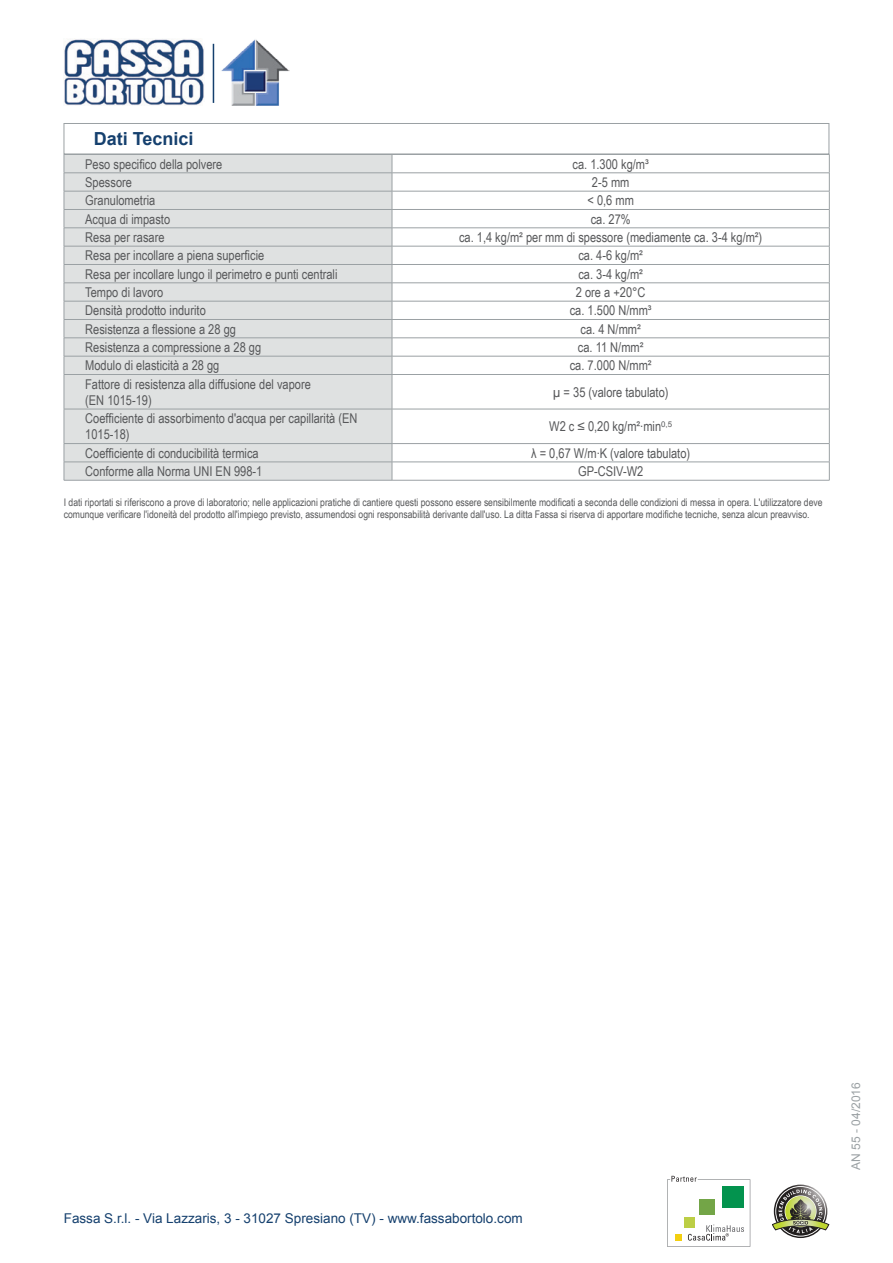
<style>
.page{position:relative;width:893px;height:1263px;background:#fff}
.page>*{position:absolute;margin:0;border:0;box-sizing:border-box;transform-origin:0 0}
.cella_layout{font:700 18px "Arial";color:#15406e}
.cella_layout-2{font:13.5px/16.2px "Arial Narrow";color:#57585a}
.t1{font:13.5px "Arial";color:#15406e}
.t2{font:12px "Arial";color:#9ba1a4}
.cella_layout-3{font:10.5px/12.6px "Arial Narrow";color:#57585a}
</style>
<div class="page">
<svg style="left:667px;top:1176px;width:83px;height:71px"></svg>
<svg style="left:772px;top:1186px;width:57px;height:50px"></svg>
<img style="left:64px;top:38px;width:140px;height:67px">
<hr style="left:213px;top:44px;width:1px;height:59px;background:#15406e">
<img style="left:221px;top:39px;width:68px;height:67px">
<div style="left:64px;top:123px;width:765px;height:31px;border:1px solid #9ba1a4"></div>
<div style="left:65px;top:155px;width:327px;height:325px;background:#dfe1e1"></div>
<hr style="left:64px;top:154px;width:328px;height:1px;background:#9ba1a4">
<hr style="left:392px;top:154px;width:437px;height:1px;background:#9ba1a4">
<hr style="left:64px;top:173px;width:328px;height:1px;background:#9ba1a4">
<hr style="left:392px;top:173px;width:437px;height:1px;background:#9ba1a4">
<hr style="left:64px;top:191px;width:328px;height:1px;background:#9ba1a4">
<hr style="left:392px;top:191px;width:437px;height:1px;background:#9ba1a4">
<hr style="left:64px;top:209px;width:328px;height:1px;background:#9ba1a4">
<hr style="left:392px;top:209px;width:437px;height:1px;background:#9ba1a4">
<hr style="left:64px;top:228px;width:328px;height:1px;background:#9ba1a4">
<hr style="left:392px;top:228px;width:437px;height:1px;background:#9ba1a4">
<hr style="left:64px;top:246px;width:328px;height:1px;background:#9ba1a4">
<hr style="left:392px;top:246px;width:437px;height:1px;background:#9ba1a4">
<hr style="left:64px;top:264px;width:328px;height:1px;background:#9ba1a4">
<hr style="left:392px;top:264px;width:437px;height:1px;background:#9ba1a4">
<hr style="left:64px;top:283px;width:328px;height:1px;background:#9ba1a4">
<hr style="left:392px;top:283px;width:437px;height:1px;background:#9ba1a4">
<hr style="left:64px;top:301px;width:328px;height:1px;background:#9ba1a4">
<hr style="left:392px;top:301px;width:437px;height:1px;background:#9ba1a4">
<hr style="left:64px;top:319px;width:328px;height:1px;background:#9ba1a4">
<hr style="left:392px;top:319px;width:437px;height:1px;background:#9ba1a4">
<hr style="left:64px;top:338px;width:328px;height:1px;background:#9ba1a4">
<hr style="left:392px;top:338px;width:437px;height:1px;background:#9ba1a4">
<hr style="left:64px;top:356px;width:328px;height:1px;background:#9ba1a4">
<svg style="left:64px;top:155px;width:1px;height:219px"></svg>
<hr style="left:392px;top:356px;width:437px;height:1px;background:#9ba1a4">
<svg style="left:392px;top:155px;width:1px;height:219px"></svg>
<svg style="left:829px;top:155px;width:1px;height:219px"></svg>
<hr style="left:64px;top:374px;width:328px;height:1px;background:#9ba1a4">
<hr style="left:64px;top:375px;width:1px;height:34px;background:#9ba1a4">
<hr style="left:392px;top:374px;width:437px;height:1px;background:#9ba1a4">
<hr style="left:392px;top:375px;width:1px;height:34px;background:#9ba1a4">
<hr style="left:829px;top:375px;width:1px;height:34px;background:#9ba1a4">
<hr style="left:64px;top:409px;width:328px;height:1px;background:#9ba1a4">
<hr style="left:64px;top:409px;width:1px;height:34px;background:#9ba1a4">
<hr style="left:392px;top:409px;width:437px;height:1px;background:#9ba1a4">
<hr style="left:392px;top:409px;width:1px;height:34px;background:#9ba1a4">
<hr style="left:829px;top:409px;width:1px;height:34px;background:#9ba1a4">
<hr style="left:64px;top:443px;width:328px;height:1px;background:#9ba1a4">
<hr style="left:392px;top:443px;width:437px;height:1px;background:#9ba1a4">
<hr style="left:64px;top:462px;width:328px;height:1px;background:#9ba1a4">
<svg style="left:64px;top:444px;width:1px;height:36px"></svg>
<hr style="left:64px;top:480px;width:328px;height:1px;background:#9ba1a4">
<hr style="left:392px;top:462px;width:437px;height:1px;background:#9ba1a4">
<svg style="left:392px;top:444px;width:1px;height:36px"></svg>
<svg style="left:829px;top:444px;width:1px;height:36px"></svg>
<hr style="left:392px;top:480px;width:437px;height:1px;background:#9ba1a4">
<p class="cella_layout" style="left:94px;top:127px;width:101px">Dati Tecnici</p>
<p class="cella_layout-2" style="left:85px;top:155px;width:139px">Peso specifico della polvere</p>
<p class="cella_layout-2" style="left:572px;top:155px;width:78px">ca. 1.300 kg/m³</p>
<p class="cella_layout-2" style="left:85px;top:174px;width:48px">Spessore</p>
<p class="cella_layout-2" style="left:592px;top:174px;width:39px">2-5 mm</p>
<p class="cella_layout-2" style="left:85px;top:192px;width:72px">Granulometria</p>
<p class="cella_layout-2" style="left:587px;top:192px;width:48px">&lt; 0,6 mm</p>
<p class="cella_layout-2" style="left:85px;top:210px;width:86px">Acqua di impasto</p>
<p class="cella_layout-2" style="left:591px;top:210px;width:42px">ca. 27%</p>
<p class="cella_layout-2" style="left:85px;top:229px;width:81px">Resa per rasare</p>
<p class="cella_layout-2" style="left:459px;top:229px;width:305px">ca. 1,4 kg/m² per mm di spessore (mediamente ca. 3-4 kg/m²)</p>
<p class="cella_layout-2" style="left:85px;top:247px;width:181px">Resa per incollare a piena superficie</p>
<p class="cella_layout-2" style="left:578px;top:247px;width:66px">ca. 4-6 kg/m²</p>
<p class="cella_layout-2" style="left:85px;top:265px;width:254px">Resa per incollare lungo il perimetro e punti centrali</p>
<p class="cella_layout-2" style="left:578px;top:265px;width:66px">ca. 3-4 kg/m²</p>
<p class="cella_layout-2" style="left:85px;top:284px;width:80px">Tempo di lavoro</p>
<p class="cella_layout-2" style="left:576px;top:284px;width:71px">2 ore a +20°C</p>
<p class="cella_layout-2" style="left:85px;top:302px;width:122px">Densità prodotto indurito</p>
<p class="cella_layout-2" style="left:570px;top:302px;width:83px">ca. 1.500 N/mm³</p>
<p class="cella_layout-2" style="left:85px;top:320px;width:152px">Resistenza a flessione a 28 gg</p>
<p class="cella_layout-2" style="left:580px;top:320px;width:62px">ca. 4 N/mm²</p>
<p class="cella_layout-2" style="left:85px;top:339px;width:177px">Resistenza a compressione a 28 gg</p>
<p class="cella_layout-2" style="left:578px;top:339px;width:67px">ca. 11 N/mm²</p>
<p class="cella_layout-2" style="left:85px;top:357px;width:136px">Modulo di elasticità a 28 gg</p>
<p class="cella_layout-2" style="left:570px;top:357px;width:83px">ca. 7.000 N/mm²</p>
<p class="cella_layout-2" style="left:85px;top:375px;width:227px">Fattore di resistenza alla diffusione del vapore (EN 1015-19)</p>
<p class="cella_layout-2" style="left:553px;top:383px;width:117px">µ = 35 (valore tabulato)</p>
<p class="cella_layout-2" style="left:85px;top:410px;width:274px">Coefficiente di assorbimento d'acqua per capillarità (EN<br>1015-18)</p>
<p class="cella_layout-2" style="left:549px;top:418px;width:124px">W2 c ≤ 0,20 kg/m²∙min<sup>0,5</sup></p>
<p class="cella_layout-2" style="left:85px;top:444px;width:175px">Coefficiente di conducibilità termica</p>
<p class="cella_layout-2" style="left:531px;top:444px;width:161px">λ = 0,67 W/m∙K (valore tabulato)</p>
<p class="cella_layout-2" style="left:85px;top:463px;width:179px">Conforme alla Norma UNI EN 998-1</p>
<p class="cella_layout-2" style="left:578px;top:463px;width:67px">GP-CSIV-W2</p>
<p class="cella_layout-3" style="left:64px;top:495px;width:760px">I dati riportati si riferiscono a prove di laboratorio; nelle applicazioni pratiche di cantiere questi possono essere sensibilmente modificati a seconda delle condizioni di messa in opera. L'utilizzatore deve comunque verificare l'idoneità del prodotto all'impiego previsto, assumendosi ogni responsabilità derivante dall'uso. La ditta Fassa si riserva di apportare modifiche tecniche, senza alcun preavviso.</p>
<p class="t1" style="left:64px;top:1209px;width:460px">Fassa S.r.l. - Via Lazzaris, 3 - 31027 Spresiano (TV) - www.fassabortolo.com</p>
<p class="t2" style="left:848px;top:1170px;width:89px;rotate:-90deg">AN 55 - 04/2016</p>
</div>
